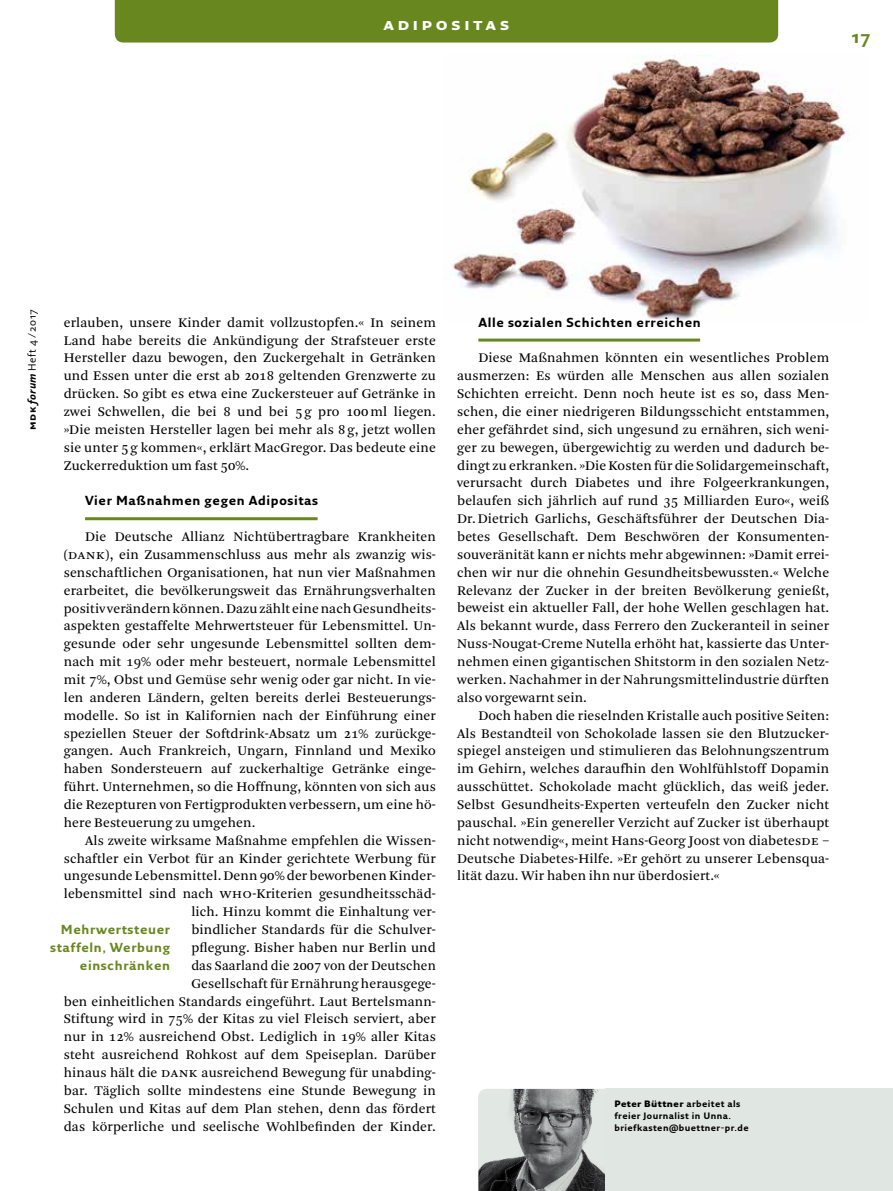
<style>
.page{position:relative;width:893px;height:1191px;background:#fff}
.page>*{position:absolute;margin:0;border:0;box-sizing:border-box;transform-origin:0 0}
.t1{font:700 18px "Fresco Sans Plus Pro";letter-spacing:.185em;color:#fff}
.t2{font:700 18px "Fresco Sans Plus Pro";color:#69871f}
.t3{font:13.8px/17.9px "Arnhem Blond";letter-spacing:.01em;color:#000;text-align:justify}
.t4{font:700 12.75px "Fresco Sans Pro";letter-spacing:.05em;color:#000}
.t5{font:700 12.75px/17.9px "Fresco Sans Pro";letter-spacing:.05em;color:#69871f;text-align:right}
.t6{font:10.5px "Fresco Sans Plus Pro";letter-spacing:.05em;color:#000}
.t7{font:700 9px/11.9px "Fresco Sans Pro";letter-spacing:.05em;color:#000}
.s1{font-weight:700}
.s2{font-weight:700;font-style:italic}
.s3{font-weight:900}
</style>
<div class="page">
<img style="left:452px;top:55px;width:398px;height:265px">
<hr style="left:85px;top:517px;width:233px;height:3px;background:#69871f">
<hr style="left:478px;top:338px;width:222px;height:3px;background:#69871f">
<div style="left:115px;top:0;width:663px;height:43px;background:#69871f"></div>
<img style="left:478px;top:1089px;width:128px;height:102px">
<div style="left:606px;top:1089px;width:287px;height:102px;background:#e0e6e1"></div>
<h1 class="t1" style="left:383px;top:12px;width:127px">adipositas</h1>
<h1 class="t2" style="left:852px;top:25px;width:20px">17</h1>
<p class="t6" style="left:25px;top:430px;width:123px;rotate:-90deg"><span class="s1">mdk</span> <span class="s2">forum</span> Heft 4 /2017</p>
<p class="t3" style="left:64px;top:313px;width:374px">erlauben, unsere Kinder damit vollzustopfen.« In seinem Land habe bereits die Ankündigung der Strafsteuer erste Hersteller dazu bewogen, den Zuckergehalt in Getränken und Essen unter die erst ab 2018 geltenden Grenzwerte zu drücken. So gibt es etwa eine Zuckersteuer auf Getränke in zwei Schwellen, die bei 8 und bei 5 g pro 100ml liegen. »Die meisten Hersteller lagen bei mehr als 8 g, jetzt wollen sie unter 5 g kommen«, erklärt MacGregor. Das bedeute eine Zuckerreduktion um fast 50%.</p>
<p class="t4" style="left:85px;top:493px;width:235px">Vier Maßnahmen gegen Adipositas</p>
<p class="t3" style="left:64px;top:528px;width:374px;text-indent:21px">Die Deutsche Allianz Nichtübertragbare Krankheiten (dank), ein Zusammenschluss aus mehr als zwanzig wis&shy;senschaftlichen Organisationen, hat nun vier Maßnahmen erarbeitet, die bevölkerungsweit das Ernährungsverhalten positiv verändern können. Dazu zählt eine nach Gesundheits&shy;aspekten gestaffelte Mehrwertsteuer für Lebensmittel. Un&shy;gesunde oder sehr ungesunde Lebensmittel sollten dem&shy;nach mit 19% oder mehr besteuert, normale Lebensmittel mit 7%, Obst und Gemüse sehr wenig oder gar nicht. In vie&shy;len anderen Ländern, gelten bereits derlei Besteuerungs&shy;modelle. So ist in Kalifornien nach der Einführung einer speziellen Steuer der Softdrink-Absatz um 21% zurückge&shy;gangen. Auch Frankreich, Ungarn, Finnland und Mexiko haben Sondersteuern auf zuckerhaltige Getränke einge&shy;führt. Unternehmen, so die Hoffnung, könnten von sich aus die Rezepturen von Fertigprodukten verbessern, um eine hö&shy;here Besteuerung zu umgehen.</p>
<p class="t3" style="left:64px;top:831px;width:374px;text-align:right">Als zweite wirksame Maßnahme empfehlen die Wissen&shy;schaftler ein Verbot für an Kinder gerichtete Werbung für ungesunde Lebensmittel. Denn 90% der beworbenen Kinder&shy;lebensmittel sind nach who-Kriterien gesundheitsschäd&shy;lich. Hinzu kommt die Einhaltung ver-<br>bindlicher Standards für die Schulver-<br>pflegung. Bisher haben nur Berlin und<br>das Saarland die 2007 von der Deutschen<br>Gesellschaft für Ernährung herausgege-<br>ben einheitlichen Standards eingeführt. Laut Bertelsmann-Stiftung wird in 75% der Kitas zu viel Fleisch serviert, aber nur in 12% ausreichend Obst. Lediglich in 19% aller Kitas steht ausreichend Rohkost auf dem Speiseplan. Darüber hinaus hält die dank ausreichend Bewegung für unabding&shy;bar. Täglich sollte mindestens eine Stunde Bewegung in Schulen und Kitas auf dem Plan stehen, denn das fördert das körperliche und seelische Wohlbefinden der Kinder.</p>
<p class="t5" style="left:50px;top:920px;width:121px">Mehrwertsteuer staffeln, Werbung einschränken</p>
<p class="t4" style="left:478px;top:314px;width:224px">Alle sozialen Schichten erreichen</p>
<p class="t3" style="left:457px;top:349px;width:374px;text-indent:21px">Diese Maßnahmen könnten ein wesentliches Problem ausmerzen: Es würden alle Menschen aus allen sozialen Schichten erreicht. Denn noch heute ist es so, dass Men&shy;schen, die einer niedrigeren Bildungsschicht entstammen, eher gefährdet sind, sich ungesund zu ernähren, sich weni&shy;ger zu bewegen, übergewichtig zu werden und dadurch be&shy;dingt zu erkranken. »Die Kosten für die Solidargemeinschaft, verursacht durch Diabetes und ihre Folgeerkrankungen, belaufen sich jährlich auf rund 35 Milliarden Euro«, weiß Dr. Dietrich Garlichs, Geschäftsführer der Deutschen Dia&shy;betes Gesellschaft. Dem Beschwören der Konsumenten&shy;souveränität kann er nichts mehr abgewinnen: »Damit errei&shy;chen wir nur die ohnehin Gesundheitsbewussten.« Welche Relevanz der Zucker in der breiten Bevölkerung genießt, beweist ein aktueller Fall, der hohe Wellen geschlagen hat.<br>Als bekannt wurde, dass Ferrero den Zuckeranteil in seiner Nuss-Nougat-Creme Nutella erhöht hat, kassierte das Unter&shy;nehmen einen gigantischen Shitstorm in den sozialen Netz&shy;werken. Nachahmer in der Nahrungsmittelindustrie dürften also vorgewarnt sein.</p>
<p class="t3" style="left:457px;top:706px;width:374px;text-indent:21px">Doch haben die rieselnden Kristalle auch positive Seiten:<br>Als Bestandteil von Schokolade lassen sie den Blutzucker&shy;spiegel ansteigen und stimulieren das Belohnungszentrum im Gehirn, welches daraufhin den Wohlfühlstoff Dopamin ausschüttet. Schokolade macht glücklich, das weiß jeder.<br>Selbst Gesundheits-Experten verteufeln den Zucker nicht pauschal. »Ein genereller Verzicht auf Zucker ist überhaupt nicht notwendig«, meint Hans-Georg Joost von diabetesde – Deutsche Diabetes-Hilfe. »Er gehört zu unserer Lebensqua&shy;lität dazu. Wir haben ihn nur überdosiert.«</p>
<p class="t7" style="left:614px;top:1097px;width:136px"><span class="s3">Peter Büttner</span> arbeitet als freier Journalist in Unna. briefkasten@buettner-pr.de</p>
</div>
